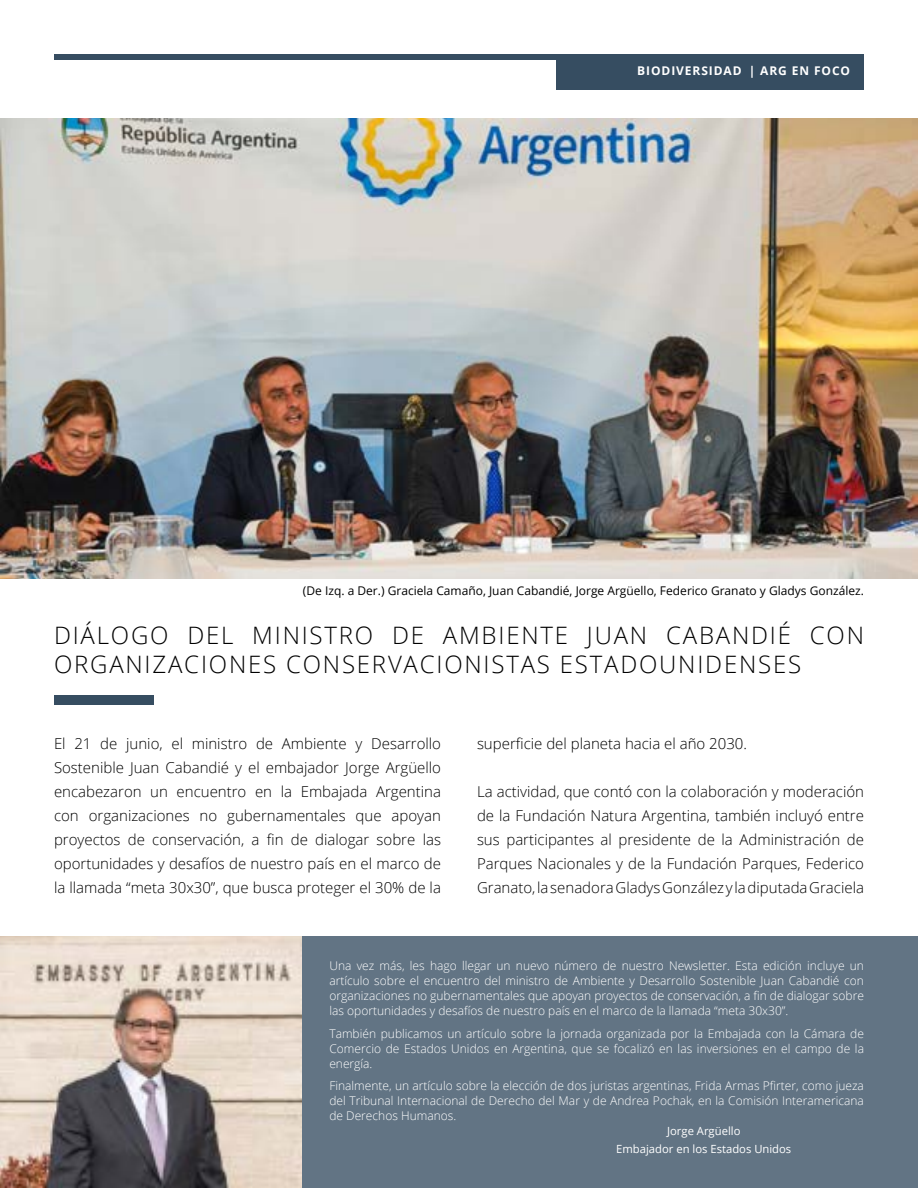
<style>
.page{position:relative;width:918px;height:1188px;background:#fff}
.page>*{position:absolute;margin:0;border:0;box-sizing:border-box;transform-origin:0 0}
.t1{font:300 24px/28.8px "Open Sans";letter-spacing:.075em;color:#000}
.t2{font:300 15px/24px "Open Sans";color:#000;text-align:justify}
.t3{font:300 12px/15px "Open Sans";color:#fff;text-align:justify}
.t4{font:12px "Open Sans";color:#000}
.t5{font:700 12px "Open Sans";letter-spacing:.075em;color:#fff}
.t6{font:11.25px/18px "Open Sans";color:#fff;text-align:center}
</style>
<div class="page">
<div style="left:54px;top:54px;width:810px;height:5px;background:#364d61"></div>
<div style="left:556px;top:54px;width:308px;height:36px;background:#364d61"></div>
<img style="left:0;top:118px;width:918px;height:461px">
<div style="left:54px;top:695px;width:100px;height:9px;background:#364d61"></div>
<div style="left:54px;top:936px;width:864px;height:252px;background:#627484"></div>
<img style="left:0;top:936px;width:302px;height:252px">
<p class="t5" style="left:637px;top:62px;width:214px">BIODIVERSIDAD | ARG EN FOCO</p>
<p class="t4" style="left:303px;top:582px;width:563px">(De Izq. a Der.) Graciela Camaño, Juan Cabandié, Jorge Argüello, Federico Granato y Gladys González.</p>
<h1 class="t1" style="left:54px;top:620px;width:811px">DIÁLOGO DEL MINISTRO DE AMBIENTE JUAN CABANDIÉ CON<br>ORGANIZACIONES CONSERVACIONISTAS ESTADOUNIDENSES</h1>
<p class="t2" style="left:54px;top:732px;width:389px">El 21 de junio, el ministro de Ambiente y Desarrollo Sostenible Juan Cabandié y el embajador Jorge Argüello encabezaron un encuentro en la Embajada Argentina con organizaciones no gubernamentales que apoyan proyectos de conservación, a fin de dialogar sobre las oportunidades y desafíos de nuestro país en el marco de la llamada “meta 30x30”, que busca proteger el 30% de la</p>
<p class="t2" style="left:477px;top:732px;width:272px">superficie del planeta hacia el año 2030.</p>
<p class="t2" style="left:477px;top:780px;width:389px">La actividad, que contó con la colaboración y moderación de la Fundación Natura Argentina, también incluyó entre sus participantes al presidente de la Administración de Parques Nacionales y de la Fundación Parques, Federico Granato, la senadora Gladys González y la diputada Graciela</p>
<p class="t3" style="left:329px;top:958px;width:536px">Una vez más, les hago llegar un nuevo número de nuestro Newsletter. Esta edición incluye un artículo sobre el encuentro del ministro de Ambiente y Desarrollo Sostenible Juan Cabandié con organizaciones no gubernamentales que apoyan proyectos de conservación, a fin de dialogar sobre las oportunidades y desafíos de nuestro país en el marco de la llamada “meta 30x30”.</p>
<p class="t3" style="left:329px;top:1026px;width:536px">También publicamos un artículo sobre la jornada organizada por la Embajada con la Cámara de Comercio de Estados Unidos en Argentina, que se focalizó en las inversiones en el campo de la energía.</p>
<p class="t3" style="left:329px;top:1078px;width:536px">Finalmente, un artículo sobre la elección de dos juristas argentinas, Frida Armas Pfirter, como jueza del Tribunal Internacional de Derecho del Mar y de Andrea Pochak, en la Comisión Interamericana de Derechos Humanos.</p>
<p class="t6" style="left:616px;top:1121px;width:177px">Jorge Argüello<br>Embajador en los Estados Unidos</p>
</div>
